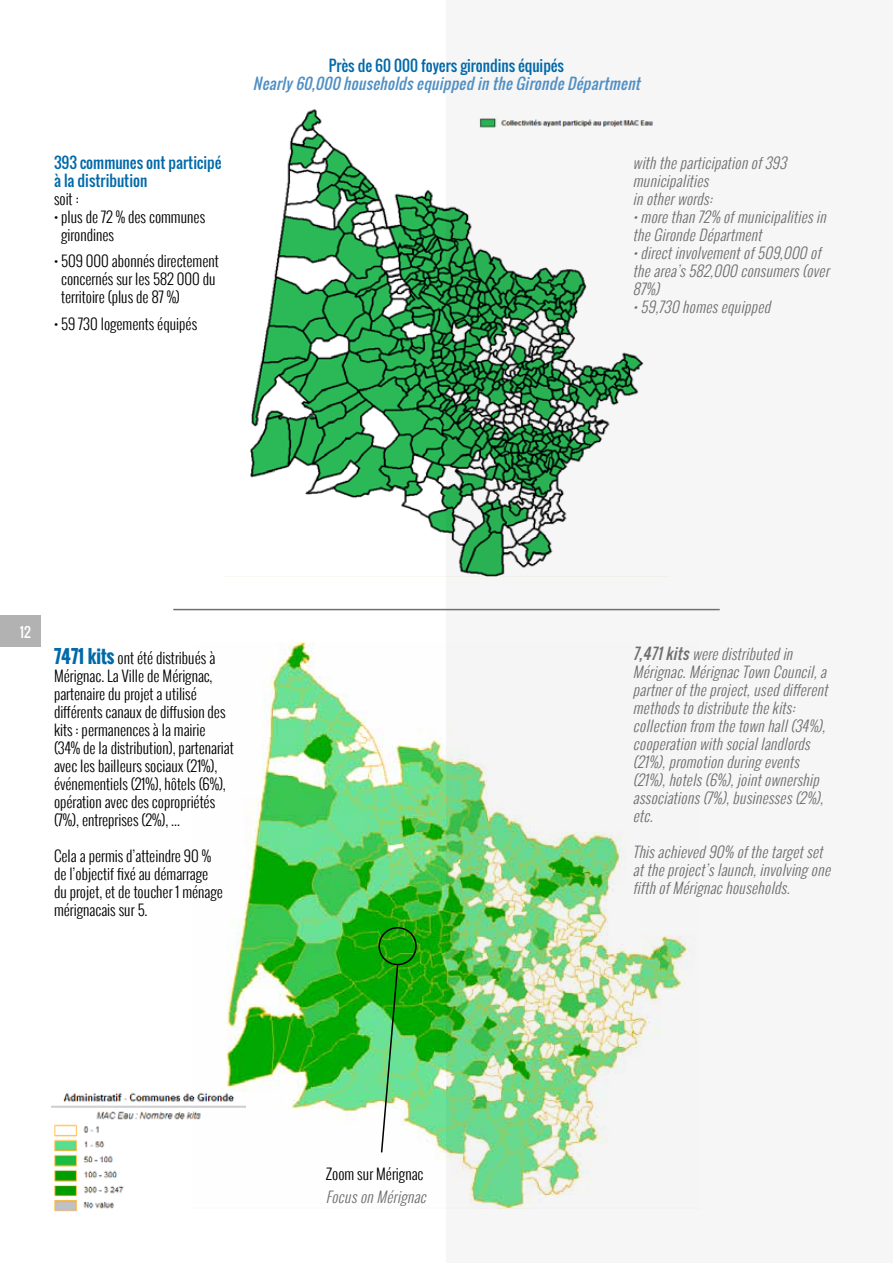
<style>
.page{position:relative;width:893px;height:1263px;background:#fff}
.page>*{position:absolute;margin:0;border:0;box-sizing:border-box;transform-origin:0 0}
.t1{font:italic 300 15px/18px "Oswald";color:#706f6f}
.t2{font:300 15px/18px "Oswald";color:#000}
.t3{font:15px/18px "Oswald";color:#0069a9}
.t4{font:italic 15px "Oswald";color:#518fc3}
.t5{font:13.5px "Oswald";color:#fff}
.s1{font-weight:700;font-size:18px;color:#0069a9}
.s2{font-weight:400}
</style>
<div class="page">
<div style="left:0;top:616px;width:41px;height:31px;background:#b3b2b2"></div>
<img style="left:52px;top:1092px;width:141px;height:120px">
<div style="left:446px;top:0;width:447px;height:1263px;background:#f6f6f6"></div>
<img style="left:250px;top:109px;width:403px;height:467px">
<hr style="left:173px;top:609px;width:547px;height:1px;background:#706f6f">
<img style="left:193px;top:642px;width:501px;height:567px">
<div style="left:378px;top:927px;width:39px;height:38px;border:2px solid #000;border-radius:50%"></div>
<svg style="left:380px;top:964px;width:19px;height:190px"></svg>
<p class="t3" style="left:54px;top:153px;width:169px">393 communes ont participé à la distribution</p>
<p class="t2" style="left:54px;top:190px;width:26px">soit :</p>
<p class="t2" style="left:61px;top:208px;width:146px;text-indent:-7px">• plus de 72 % des communes girondines</p>
<p class="t2" style="left:61px;top:252px;width:159px;text-indent:-7px">• 509 000 abonnés directement concernés sur les 582 000 du territoire (plus de 87 %)</p>
<p class="t2" style="left:54px;top:315px;width:145px">• 59 730 logements équipés</p>
<p class="t3" style="left:329px;top:56px;width:237px">Près de 60 000 foyers girondins équipés</p>
<p class="t4" style="left:253px;top:72px;width:393px">Nearly60,000householdsequippedintheGirondeDépartment</p>
<p class="t1" style="left:633px;top:154px;width:160px">withtheparticipationof393 municipalities inotherwords:</p>
<p class="t1" style="left:633px;top:208px;width:199px">•morethan72% ofmunicipalitiesin theGirondeDépartment</p>
<p class="t1" style="left:633px;top:244px;width:202px">•directinvolvementof509,000of thearea’s582,000consumers(over<br>87%)</p>
<p class="t1" style="left:633px;top:298px;width:143px">•59,730homesequipped</p>
<p class="t5" style="left:20px;top:622px;width:12px">12</p>
<p class="t2" style="left:54px;top:648px;width:181px"><span class="s1">7471 kits</span> ont été distribués à<br>Mérignac. La Ville de Mérignac, partenaire du projet a utilisé différents canaux de diffusion des kits : permanences à la mairie (34% de la distribution), partenariat avec les bailleurs sociaux (21%), événementiels (21%), hôtels (6%), opération avec des copropriétés (7%), entreprises (2%), ...</p>
<p class="t2" style="left:54px;top:846px;width:170px">Cela a permis d’atteindre 90 % de l’objectif fixé au démarrage du projet, et de toucher 1 ménage mérignacais sur 5.</p>
<p class="t2" style="left:326px;top:1165px;width:99px">Zoom sur Mérignac</p>
<p class="t1" style="left:326px;top:1187px;width:106px">FocusonMérignac</p>
<p class="t1" style="left:633px;top:645px;width:201px"><span class="s2">7,471kits</span>weredistributedin<br>Mérignac.MérignacTownCouncil,a partneroftheproject,useddifferent methodstodistributethekits: collectionfrom thetownhall(34%), cooperationwithsociallandlords (21%),promotionduringevents (21%),hotels(6%),jointownership associations(7%),businesses(2%), etc.</p>
<p class="t1" style="left:633px;top:843px;width:203px">Thisachieved90% ofthetargetset attheproject’slaunch,involvingone fifthofMérignachouseholds.</p>
</div>
